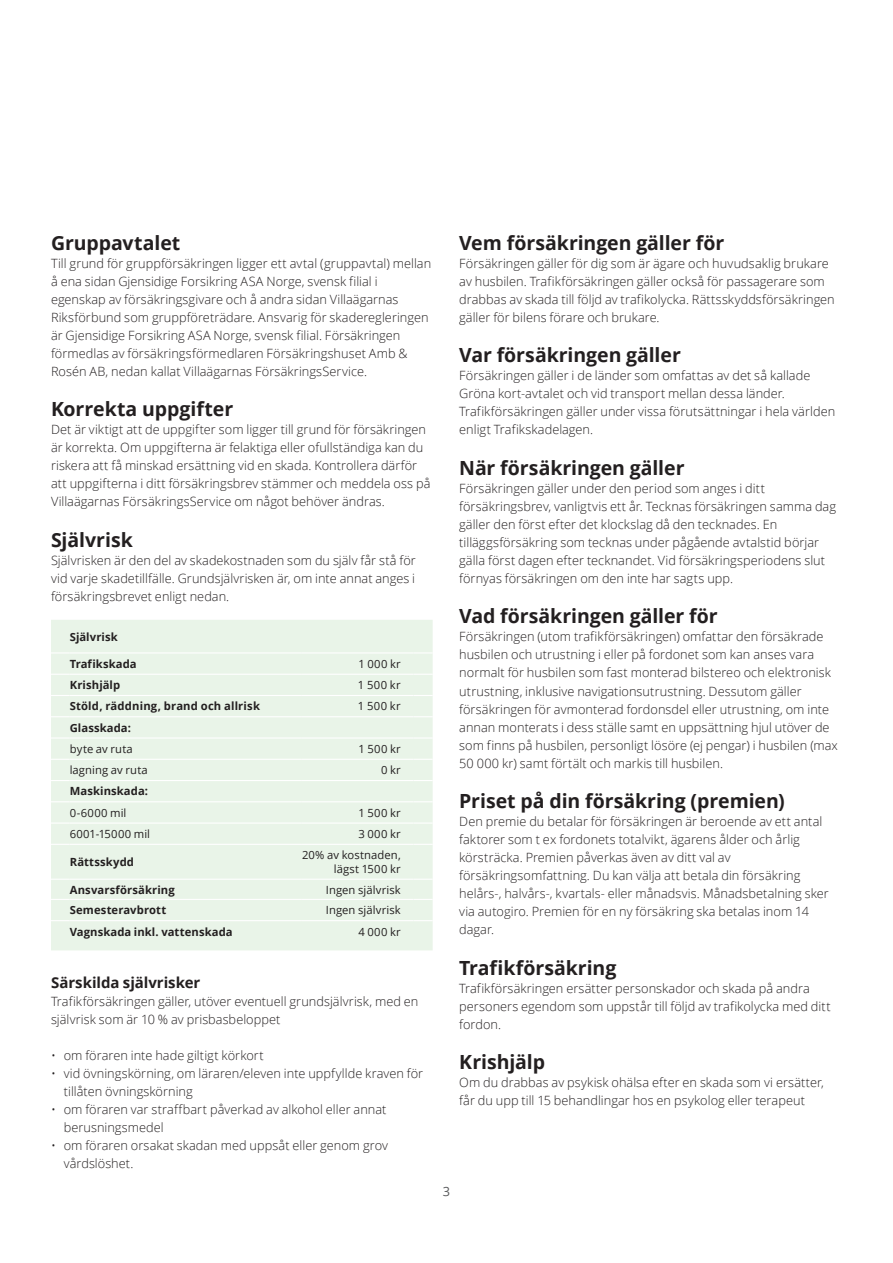
<style>
.page{position:relative;width:893px;height:1263px;background:#fff}
.page>*{position:absolute;margin:0;border:0;box-sizing:border-box;transform-origin:0 0}
.t1{font:700 19.5px "Open Sans";letter-spacing:-.005em;color:#231f20}
.t2{font:700 15px "Open Sans";color:#231f20}
.t3{font:300 12.75px/18px "Open Sans";letter-spacing:.005em;color:#231f20}
.t4{font:12.75px "Open Sans";color:#57585a}
.t5{font:700 11.25px "Open Sans";letter-spacing:.01em;color:#231f20}
.t6{font:11.25px/13.5px "Open Sans";letter-spacing:.015em;color:#231f20;text-align:right}
</style>
<div class="page">
<div style="left:51px;top:620px;width:382px;height:330px;background:#e9f4e8"></div>
<svg style="left:51px;top:652px;width:19px;height:1px"></svg>
<hr style="left:70px;top:652px;width:232px;height:1px;background:#fff">
<hr style="left:302px;top:652px;width:112px;height:1px;background:#fff">
<svg style="left:414px;top:652px;width:19px;height:1px"></svg>
<svg style="left:51px;top:674px;width:19px;height:1px"></svg>
<hr style="left:70px;top:674px;width:232px;height:1px;background:#fff">
<hr style="left:302px;top:674px;width:112px;height:1px;background:#fff">
<svg style="left:414px;top:674px;width:19px;height:1px"></svg>
<svg style="left:51px;top:695px;width:19px;height:1px"></svg>
<hr style="left:70px;top:695px;width:232px;height:1px;background:#fff">
<hr style="left:302px;top:695px;width:112px;height:1px;background:#fff">
<svg style="left:414px;top:695px;width:19px;height:1px"></svg>
<svg style="left:51px;top:716px;width:19px;height:1px"></svg>
<hr style="left:70px;top:716px;width:232px;height:1px;background:#fff">
<hr style="left:302px;top:716px;width:112px;height:1px;background:#fff">
<svg style="left:414px;top:716px;width:19px;height:1px"></svg>
<svg style="left:51px;top:737px;width:19px;height:1px"></svg>
<hr style="left:70px;top:737px;width:232px;height:1px;background:#fff">
<hr style="left:302px;top:737px;width:112px;height:1px;background:#fff">
<svg style="left:414px;top:737px;width:19px;height:1px"></svg>
<svg style="left:51px;top:759px;width:19px;height:1px"></svg>
<hr style="left:70px;top:759px;width:232px;height:1px;background:#fff">
<hr style="left:302px;top:759px;width:112px;height:1px;background:#fff">
<svg style="left:414px;top:759px;width:19px;height:1px"></svg>
<svg style="left:51px;top:780px;width:19px;height:1px"></svg>
<hr style="left:70px;top:780px;width:232px;height:1px;background:#fff">
<hr style="left:302px;top:780px;width:112px;height:1px;background:#fff">
<svg style="left:414px;top:780px;width:19px;height:1px"></svg>
<svg style="left:51px;top:801px;width:19px;height:1px"></svg>
<hr style="left:70px;top:801px;width:232px;height:1px;background:#fff">
<hr style="left:302px;top:801px;width:112px;height:1px;background:#fff">
<svg style="left:414px;top:801px;width:19px;height:1px"></svg>
<svg style="left:51px;top:822px;width:19px;height:2px"></svg>
<hr style="left:70px;top:822px;width:232px;height:2px;background:#fff">
<hr style="left:302px;top:822px;width:112px;height:2px;background:#fff">
<svg style="left:414px;top:822px;width:19px;height:2px"></svg>
<svg style="left:51px;top:844px;width:19px;height:1px"></svg>
<hr style="left:70px;top:844px;width:232px;height:1px;background:#fff">
<hr style="left:302px;top:844px;width:112px;height:1px;background:#fff">
<svg style="left:414px;top:844px;width:19px;height:1px"></svg>
<svg style="left:51px;top:879px;width:19px;height:1px"></svg>
<svg style="left:414px;top:879px;width:19px;height:1px"></svg>
<svg style="left:51px;top:899px;width:19px;height:1px"></svg>
<hr style="left:70px;top:899px;width:232px;height:1px;background:#fff">
<hr style="left:302px;top:899px;width:112px;height:1px;background:#fff">
<svg style="left:414px;top:899px;width:19px;height:1px"></svg>
<svg style="left:51px;top:920px;width:19px;height:1px"></svg>
<hr style="left:70px;top:920px;width:232px;height:1px;background:#fff">
<hr style="left:302px;top:920px;width:112px;height:1px;background:#fff">
<svg style="left:414px;top:920px;width:19px;height:1px"></svg>
<hr style="left:70px;top:879px;width:232px;height:1px;background:#fff">
<hr style="left:302px;top:879px;width:112px;height:1px;background:#fff">
<h1 class="t1" style="left:51px;top:229px;width:131px">Gruppavtalet</h1>
<p class="t3" style="left:51px;top:254px;width:382px">Till grund för gruppförsäkringen ligger ett avtal (gruppavtal) mellan å ena sidan Gjensidige Forsikring ASA Norge, svensk filial i egenskap av försäkringsgivare och å andra sidan Villaägarnas Riksförbund som gruppföreträdare. Ansvarig för skaderegleringen är Gjensidige Forsikring ASA Norge, svensk filial. Försäkringen förmedlas av försäkringsförmedlaren Försäkringshuset Amb &amp; Rosén AB, nedan kallat Villaägarnas FörsäkringsService.</p>
<h1 class="t1" style="left:51px;top:396px;width:184px">Korrekta uppgifter</h1>
<p class="t3" style="left:51px;top:420px;width:381px">Det är viktigt att de uppgifter som ligger till grund för försäkringen är korrekta. Om uppgifterna är felaktiga eller ofullständiga kan du riskera att få minskad ersättning vid en skada. Kontrollera därför att uppgifterna i ditt försäkringsbrev stämmer och meddela oss på Villaägarnas FörsäkringsService om något behöver ändras.</p>
<h1 class="t1" style="left:51px;top:526px;width:83px">Självrisk</h1>
<p class="t3" style="left:51px;top:551px;width:366px;text-align:justify">Självrisken är den del av skadekostnaden som du själv får stå för vid varje skadetillfälle. Grundsjälvrisken är, om inte annat anges i försäkringsbrevet enligt nedan.</p>
<p class="t5" style="left:70px;top:629px;width:50px">Självrisk</p>
<p class="t5" style="left:70px;top:656px;width:69px">Trafikskada</p>
<p class="t6" style="left:358px;top:657px;width:44px">1 000 kr</p>
<p class="t5" style="left:70px;top:677px;width:52px">Krishjälp</p>
<p class="t6" style="left:358px;top:678px;width:44px">1 500 kr</p>
<p class="t5" style="left:70px;top:698px;width:192px">Stöld, räddning, brand och allrisk</p>
<p class="t6" style="left:358px;top:699px;width:44px">1 500 kr</p>
<p class="t5" style="left:70px;top:720px;width:63px">Glasskada:</p>
<p class="t6" style="left:70px;top:742px;width:65px">byte av ruta</p>
<p class="t6" style="left:359px;top:742px;width:44px">1 500 kr</p>
<p class="t6" style="left:70px;top:763px;width:80px">lagning av ruta</p>
<p class="t6" style="left:381px;top:763px;width:21px">0 kr</p>
<p class="t5" style="left:70px;top:783px;width:80px">Maskinskada:</p>
<p class="t6" style="left:70px;top:806px;width:58px">0-6000 mil</p>
<p class="t6" style="left:359px;top:806px;width:44px">1 500 kr</p>
<p class="t6" style="left:70px;top:827px;width:82px">6001-15000 mil</p>
<p class="t6" style="left:358px;top:827px;width:44px">3 000 kr</p>
<p class="t5" style="left:70px;top:854px;width:66px">Rättsskydd</p>
<p class="t6" style="left:302px;top:848px;width:100px">20% av kostnaden, lägst 1500 kr</p>
<p class="t5" style="left:70px;top:881px;width:106px">Ansvarsförsäkring</p>
<p class="t6" style="left:326px;top:882px;width:76px">Ingen självrisk</p>
<p class="t5" style="left:70px;top:902px;width:98px">Semesteravbrott</p>
<p class="t6" style="left:326px;top:903px;width:76px">Ingen självrisk</p>
<p class="t5" style="left:70px;top:923px;width:164px">Vagnskada inkl. vattenskada</p>
<p class="t6" style="left:358px;top:924px;width:44px">4 000 kr</p>
<p class="t2" style="left:51px;top:972px;width:151px">Särskilda självrisker</p>
<p class="t3" style="left:51px;top:992px;width:369px">Trafikförsäkringen gäller, utöver eventuell grundsjälvrisk, med en självrisk som är 10 % av prisbasbeloppet</p>
<p class="t3" style="left:51px;top:1046px;width:214px">• om föraren inte hade giltigt körkort</p>
<p class="t3" style="left:64px;top:1064px;width:361px;text-indent:-13px">• vid övningskörning, om läraren/eleven inte uppfyllde kraven för tillåten övningskörning</p>
<p class="t3" style="left:64px;top:1100px;width:324px;text-indent:-13px">• om föraren var straffbart påverkad av alkohol eller annat berusningsmedel</p>
<p class="t3" style="left:64px;top:1136px;width:326px;text-indent:-13px">• om föraren orsakat skadan med uppsåt eller genom grov vårdslöshet.</p>
<h1 class="t1" style="left:459px;top:229px;width:267px">Vem försäkringen gäller för</h1>
<p class="t3" style="left:459px;top:254px;width:377px">Försäkringen gäller för dig som är ägare och huvudsaklig brukare av husbilen. Trafikförsäkringen gäller också för passagerare som drabbas av skada till följd av trafikolycka. Rättsskyddsförsäkringen gäller för bilens förare och brukare.</p>
<h1 class="t1" style="left:459px;top:342px;width:223px">Var försäkringen gäller</h1>
<p class="t3" style="left:459px;top:366px;width:377px">Försäkringen gäller i de länder som omfattas av det så kallade Gröna kort-avtalet och vid transport mellan dessa länder.<br>Trafikförsäkringen gäller under vissa förutsättningar i hela världen enligt Trafikskadelagen.</p>
<h1 class="t1" style="left:459px;top:454px;width:227px">När försäkringen gäller</h1>
<p class="t3" style="left:459px;top:479px;width:378px">Försäkringen gäller under den period som anges i ditt försäkringsbrev, vanligtvis ett år. Tecknas försäkringen samma dag gäller den först efter det klockslag då den tecknades. En tilläggsförsäkring som tecknas under pågående avtalstid börjar gälla först dagen efter tecknandet. Vid försäkringsperiodens slut förnyas försäkringen om den inte har sagts upp.</p>
<h1 class="t1" style="left:459px;top:603px;width:260px">Vad försäkringen gäller för</h1>
<p class="t3" style="left:459px;top:627px;width:380px">Försäkringen (utom trafikförsäkringen) omfattar den försäkrade husbilen och utrustning i eller på fordonet som kan anses vara normalt för husbilen som fast monterad bilstereo och elektronisk utrustning, inklusive navigationsutrustning. Dessutom gäller försäkringen för avmonterad fordonsdel eller utrustning, om inte annan monterats i dess ställe samt en uppsättning hjul utöver de som finns på husbilen, personligt lösöre (ej pengar) i husbilen (max 50 000 kr) samt förtält och markis till husbilen.</p>
<h1 class="t1" style="left:459px;top:787px;width:327px">Priset på din försäkring (premien)</h1>
<p class="t3" style="left:459px;top:812px;width:371px">Den premie du betalar för försäkringen är beroende av ett antal faktorer som t ex fordonets totalvikt, ägarens ålder och årlig körsträcka. Premien påverkas även av ditt val av försäkringsomfattning. Du kan välja att betala din försäkring helårs-, halvårs-, kvartals- eller månadsvis. Månadsbetalning sker via autogiro. Premien för en ny försäkring ska betalas inom 14 dagar.</p>
<h1 class="t1" style="left:459px;top:954px;width:159px">Trafikförsäkring</h1>
<p class="t3" style="left:459px;top:978px;width:373px">Trafikförsäkringen ersätter personskador och skada på andra personers egendom som uppstår till följd av trafikolycka med ditt fordon.</p>
<h1 class="t1" style="left:459px;top:1048px;width:87px">Krishjälp</h1>
<p class="t3" style="left:459px;top:1073px;width:366px">Om du drabbas av psykisk ohälsa efter en skada som vi ersätter, får du upp till 15 behandlingar hos en psykolog eller terapeut</p>
<p class="t4" style="left:443px;top:1182px;width:9px">3</p>
</div>
